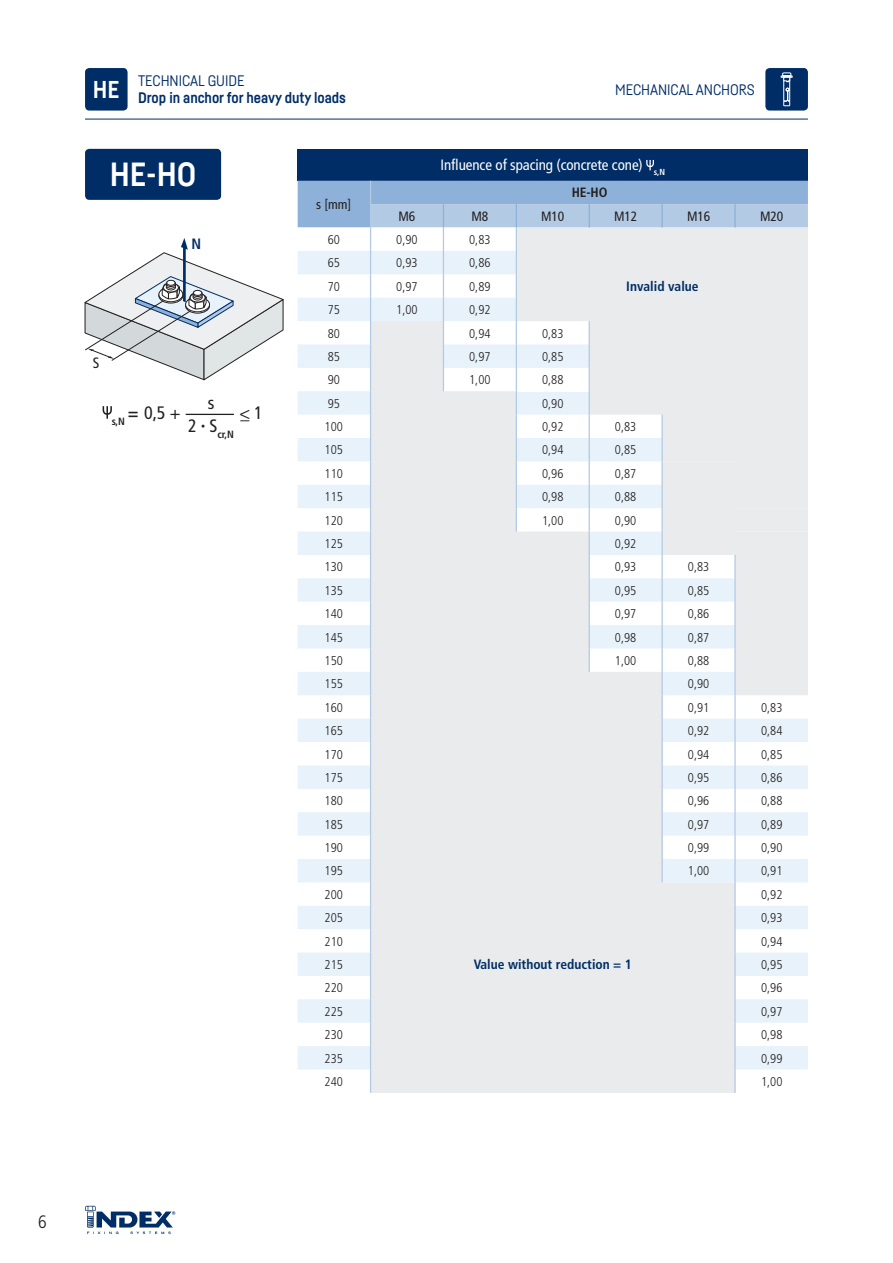
<style>
.page{position:relative;width:893px;height:1263px;background:#fff}
.page>*{position:absolute;margin:0;border:0;box-sizing:border-box;transform-origin:0 0}
.t1{font:700 33px "Fabrikat";color:#fff}
.t2{font:700 24px "Fabrikat";color:#fff}
.t3{font:condensed 18px "Frutiger LT Std";color:#231f20}
.t4{font:300 condensed 18px "Frutiger LT Std";color:#231f20}
.t5{font:condensed 15px "Frutiger LT Std";letter-spacing:-.005em;color:#fff}
.t6{font:15px "Fabrikat";letter-spacing:-.005em;color:#002d66}
.t7{font:700 15px "Fabrikat";letter-spacing:-.005em;color:#002d66}
.t8{font:condensed 15px "Frutiger LT Std";color:#231f20}
.t9{font:700 condensed 15px "Frutiger LT Std";color:#002d66}
.t10{font:700 condensed 13.5px "Frutiger LT Std";color:#002d66}
.t11{font:condensed 13.5px "Frutiger LT Std";letter-spacing:-.01em;color:#231f20}
.t12{font:700 condensed 13.5px "Frutiger LT Std";color:#231f20}
.t13{font:300 condensed 12.75px "Frutiger LT Std";color:#231f20}
.t14{font:700 condensed 10.5px "Frutiger LT Std";color:#231f20}
.s1{font-weight:700}
</style>
<div class="page">
<svg style="left:85px;top:1206px;width:90px;height:28px"></svg>
<div style="left:85px;top:68px;width:43px;height:43px;background:#002d66;border-radius:4px"></div>
<hr style="left:85px;top:119px;width:723px;height:1px;background:#002d66">
<div style="left:765px;top:68px;width:43px;height:43px;background:#002d66;border-radius:4px"></div>
<svg style="left:780px;top:72px;width:13px;height:35px"></svg>
<div style="left:298px;top:149px;width:510px;height:32px;background:#002d66"></div>
<svg style="left:298px;top:181px;width:510px;height:912px"></svg>
<svg style="left:646px;top:159px;width:8px;height:11px"></svg>
<svg style="left:84px;top:238px;width:200px;height:142px"></svg>
<svg style="left:163px;top:283px;width:15px;height:9px"></svg>
<div style="left:163px;top:283px;width:16px;height:9px;border:1px solid #231f20;border-radius:50%"></div>
<div style="left:166px;top:284px;width:10px;height:6px;border:1px solid #231f20;border-radius:50%"></div>
<div style="left:166px;top:283px;width:10px;height:5px;background:#2f2b2c;border-radius:50%"></div>
<div style="left:166px;top:282px;width:10px;height:6px;border:1px solid #231f20;border-radius:50%"></div>
<div style="left:166px;top:281px;width:10px;height:5px;background:#514e4f;border-radius:50%"></div>
<div style="left:166px;top:281px;width:10px;height:6px;border:1px solid #231f20;border-radius:50%"></div>
<div style="left:167px;top:280px;width:8px;height:5px;background:#fff;border-radius:50%"></div>
<div style="left:167px;top:280px;width:8px;height:5px;border:1px solid #231f20;border-radius:50%"></div>
<div style="left:85px;top:149px;width:136px;height:51px;background:#002d66;border-radius:4px"></div>
<hr style="left:186px;top:414px;width:48px;height:1px;background:#231f20">
<svg style="left:102px;top:406px;width:10px;height:13px"></svg>
<h2 class="t2" style="left:93px;top:74px;width:28px">HE</h2>
<p class="t6" style="left:138px;top:71px;width:108px">TECHNICAL GUIDE</p>
<p class="t7" style="left:138px;top:88px;width:209px">Drop in anchor for heavy duty loads</p>
<h1 class="t1" style="left:110px;top:154px;width:88px">HE-HO</h1>
<p class="t11" style="left:316px;top:197px;width:37px">s [mm]</p>
<p class="t6" style="left:615px;top:80px;width:141px">MECHANICAL ANCHORS</p>
<p class="t5" style="left:441px;top:156px;width:226px">Influence of spacing (concrete cone) <sub>s,N</sub></p>
<p class="t12" style="left:572px;top:185px;width:37px">HE-HO</p>
<p class="t11" style="left:399px;top:208px;width:18px">M6</p>
<p class="t11" style="left:471px;top:208px;width:18px">M8</p>
<p class="t11" style="left:541px;top:208px;width:25px">M10</p>
<p class="t11" style="left:614px;top:208px;width:25px">M12</p>
<p class="t11" style="left:687px;top:208px;width:25px">M16</p>
<p class="t11" style="left:760px;top:208px;width:25px">M20</p>
<p class="t9" style="left:192px;top:235px;width:11px">N</p>
<p class="t8" style="left:93px;top:354px;width:8px">S</p>
<h3 class="t3" style="left:208px;top:392px;width:8px">s</h3>
<p class="t14" style="left:188px;top:428px;width:47px"><sup>2</sup> <sup>•</sup> <sup>S</sup>cr,N</p>
<h3 class="t3" style="left:112px;top:402px;width:70px"><sub>s,N</sub> <span class="s1">=</span> 0,5 +</h3>
<h3 class="t3" style="left:240px;top:402px;width:25px">&lt;<span class="s1">_</span> 1</h3>
<p class="t13" style="left:328px;top:232px;width:14px">60</p>
<p class="t13" style="left:396px;top:232px;width:23px">0,90</p>
<p class="t13" style="left:469px;top:232px;width:23px">0,83</p>
<p class="t13" style="left:328px;top:256px;width:14px">65</p>
<p class="t13" style="left:396px;top:256px;width:23px">0,93</p>
<p class="t13" style="left:469px;top:256px;width:23px">0,86</p>
<p class="t13" style="left:328px;top:279px;width:14px">70</p>
<p class="t13" style="left:396px;top:279px;width:23px">0,97</p>
<p class="t13" style="left:469px;top:279px;width:23px">0,89</p>
<p class="t10" style="left:626px;top:278px;width:74px">Invalid value</p>
<p class="t13" style="left:328px;top:302px;width:14px">75</p>
<p class="t13" style="left:396px;top:302px;width:23px">1,00</p>
<p class="t13" style="left:469px;top:302px;width:23px">0,92</p>
<p class="t13" style="left:328px;top:326px;width:14px">80</p>
<p class="t13" style="left:469px;top:326px;width:23px">0,94</p>
<p class="t13" style="left:542px;top:326px;width:23px">0,83</p>
<p class="t13" style="left:328px;top:349px;width:14px">85</p>
<p class="t13" style="left:469px;top:349px;width:23px">0,97</p>
<p class="t13" style="left:542px;top:349px;width:23px">0,85</p>
<p class="t13" style="left:328px;top:373px;width:14px">90</p>
<p class="t13" style="left:469px;top:373px;width:23px">1,00</p>
<p class="t13" style="left:542px;top:373px;width:23px">0,88</p>
<p class="t13" style="left:328px;top:396px;width:14px">95</p>
<p class="t13" style="left:542px;top:396px;width:23px">0,90</p>
<p class="t13" style="left:325px;top:419px;width:20px">100</p>
<p class="t13" style="left:542px;top:419px;width:23px">0,92</p>
<p class="t13" style="left:615px;top:419px;width:23px">0,83</p>
<p class="t13" style="left:325px;top:443px;width:20px">105</p>
<p class="t13" style="left:542px;top:443px;width:23px">0,94</p>
<p class="t13" style="left:615px;top:443px;width:23px">0,85</p>
<p class="t13" style="left:325px;top:466px;width:20px">110</p>
<p class="t13" style="left:542px;top:466px;width:23px">0,96</p>
<p class="t13" style="left:615px;top:466px;width:23px">0,87</p>
<p class="t13" style="left:325px;top:490px;width:20px">115</p>
<p class="t13" style="left:542px;top:490px;width:23px">0,98</p>
<p class="t13" style="left:615px;top:490px;width:23px">0,88</p>
<p class="t13" style="left:325px;top:513px;width:20px">120</p>
<p class="t13" style="left:542px;top:513px;width:23px">1,00</p>
<p class="t13" style="left:615px;top:513px;width:23px">0,90</p>
<p class="t13" style="left:325px;top:536px;width:20px">125</p>
<p class="t13" style="left:615px;top:536px;width:23px">0,92</p>
<p class="t13" style="left:325px;top:560px;width:20px">130</p>
<p class="t13" style="left:615px;top:560px;width:23px">0,93</p>
<p class="t13" style="left:688px;top:560px;width:23px">0,83</p>
<p class="t13" style="left:325px;top:583px;width:20px">135</p>
<p class="t13" style="left:615px;top:583px;width:23px">0,95</p>
<p class="t13" style="left:688px;top:583px;width:23px">0,85</p>
<p class="t13" style="left:325px;top:606px;width:20px">140</p>
<p class="t13" style="left:615px;top:606px;width:23px">0,97</p>
<p class="t13" style="left:688px;top:606px;width:23px">0,86</p>
<p class="t13" style="left:325px;top:630px;width:20px">145</p>
<p class="t13" style="left:615px;top:630px;width:23px">0,98</p>
<p class="t13" style="left:688px;top:630px;width:23px">0,87</p>
<p class="t13" style="left:325px;top:653px;width:20px">150</p>
<p class="t13" style="left:615px;top:653px;width:23px">1,00</p>
<p class="t13" style="left:688px;top:653px;width:23px">0,88</p>
<p class="t13" style="left:325px;top:677px;width:20px">155</p>
<p class="t13" style="left:688px;top:677px;width:23px">0,90</p>
<p class="t13" style="left:325px;top:700px;width:20px">160</p>
<p class="t13" style="left:688px;top:700px;width:23px">0,91</p>
<p class="t13" style="left:761px;top:700px;width:23px">0,83</p>
<p class="t13" style="left:325px;top:723px;width:20px">165</p>
<p class="t13" style="left:688px;top:723px;width:23px">0,92</p>
<p class="t13" style="left:761px;top:723px;width:23px">0,84</p>
<p class="t13" style="left:325px;top:747px;width:20px">170</p>
<p class="t13" style="left:688px;top:747px;width:23px">0,94</p>
<p class="t13" style="left:761px;top:747px;width:23px">0,85</p>
<p class="t13" style="left:325px;top:770px;width:20px">175</p>
<p class="t13" style="left:688px;top:770px;width:23px">0,95</p>
<p class="t13" style="left:761px;top:770px;width:23px">0,86</p>
<p class="t13" style="left:325px;top:794px;width:20px">180</p>
<p class="t13" style="left:688px;top:794px;width:23px">0,96</p>
<p class="t13" style="left:761px;top:794px;width:23px">0,88</p>
<p class="t13" style="left:325px;top:817px;width:20px">185</p>
<p class="t13" style="left:688px;top:817px;width:23px">0,97</p>
<p class="t13" style="left:761px;top:817px;width:23px">0,89</p>
<p class="t13" style="left:325px;top:840px;width:20px">190</p>
<p class="t13" style="left:688px;top:840px;width:23px">0,99</p>
<p class="t13" style="left:761px;top:840px;width:23px">0,90</p>
<p class="t13" style="left:325px;top:864px;width:20px">195</p>
<p class="t13" style="left:688px;top:864px;width:23px">1,00</p>
<p class="t13" style="left:761px;top:864px;width:23px">0,91</p>
<p class="t13" style="left:325px;top:887px;width:20px">200</p>
<p class="t13" style="left:761px;top:887px;width:23px">0,92</p>
<p class="t13" style="left:325px;top:911px;width:20px">205</p>
<p class="t13" style="left:761px;top:911px;width:23px">0,93</p>
<p class="t13" style="left:325px;top:934px;width:20px">210</p>
<p class="t13" style="left:761px;top:934px;width:23px">0,94</p>
<p class="t13" style="left:325px;top:957px;width:20px">215</p>
<p class="t10" style="left:474px;top:957px;width:160px">Value without reduction = 1</p>
<p class="t13" style="left:761px;top:957px;width:23px">0,95</p>
<p class="t13" style="left:325px;top:981px;width:20px">220</p>
<p class="t13" style="left:761px;top:981px;width:23px">0,96</p>
<p class="t13" style="left:325px;top:1004px;width:20px">225</p>
<p class="t13" style="left:761px;top:1004px;width:23px">0,97</p>
<p class="t13" style="left:325px;top:1027px;width:20px">230</p>
<p class="t13" style="left:761px;top:1027px;width:23px">0,98</p>
<p class="t13" style="left:325px;top:1051px;width:20px">235</p>
<p class="t13" style="left:761px;top:1051px;width:23px">0,99</p>
<p class="t13" style="left:325px;top:1074px;width:20px">240</p>
<p class="t13" style="left:761px;top:1074px;width:23px">1,00</p>
<h3 class="t4" style="left:38px;top:1211px;width:10px">6</h3>
</div>
